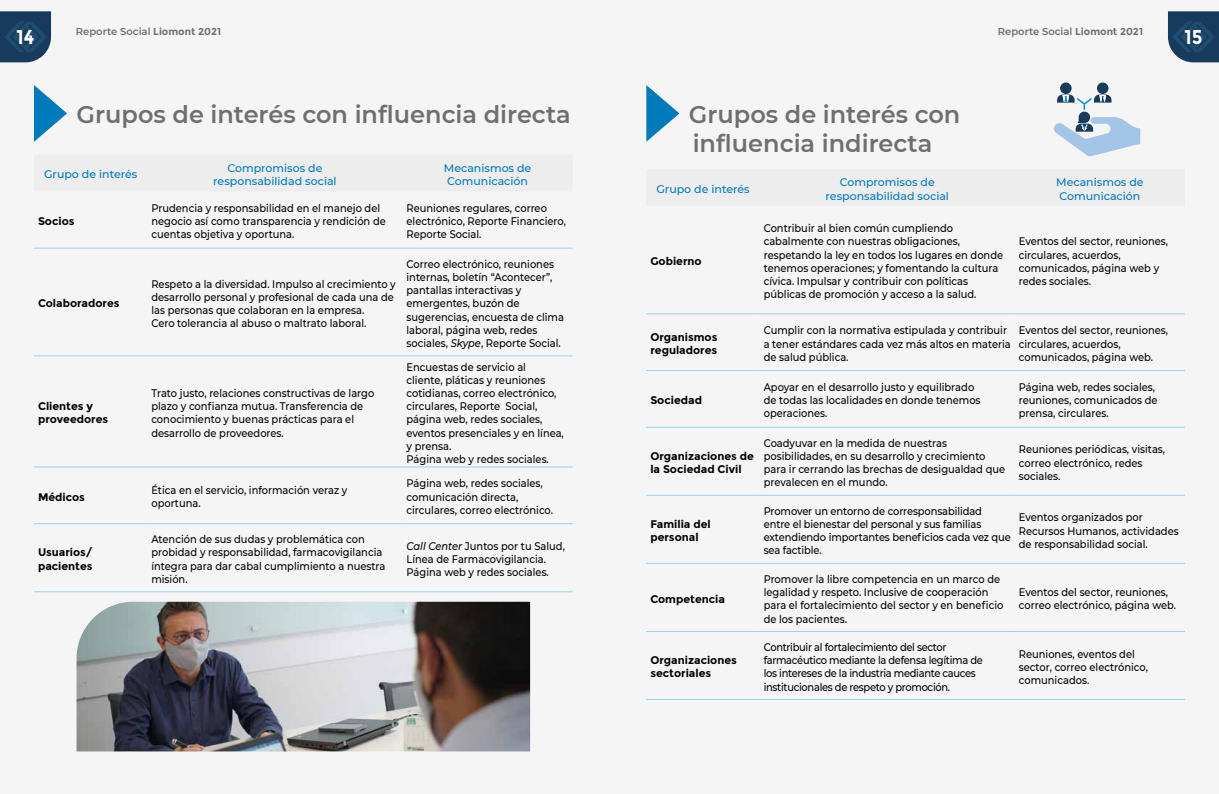
<style>
.page{position:relative;width:1219px;height:794px;background:#f5f5f5}
.page>*{position:absolute;margin:0;border:0;box-sizing:border-box;transform-origin:0 0}
.t1{font:600 24px/28.8px "Montserrat";color:#706f6f}
.t2{font:700 20px "Montserrat";color:#fff;scale:.9 1}
.t3{font:500 11px/13.2px "Montserrat";color:#000;scale:.9 1}
.t4{font:700 11px/13.2px "Montserrat";color:#000}
.t5{font:500 11px/13.2px "Montserrat";letter-spacing:-.03em;color:#000;scale:.9 1}
.t6{font:500 11px/13.2px "Montserrat";color:#007abb;text-align:center}
.t7{font:600 10px "Montserrat";color:#706f6f}
.s1{font-weight:700}
.s2{font-style:italic}
</style>
<div class="page">
<svg style="left:646px;top:85px;width:33px;height:57px"></svg>
<svg style="left:34px;top:85px;width:33px;height:57px"></svg>
<div style="left:1097px;top:82px;width:11px;height:12px;background:#173a5d;border-radius:50%"></div>
<div style="left:1060px;top:82px;width:12px;height:12px;background:#173a5d;border-radius:50%"></div>
<svg style="left:1054px;top:95px;width:86px;height:61px"></svg>
<img style="left:77px;top:602px;width:453px;height:149px">
<svg style="left:1168px;top:11px;width:51px;height:51px;background:#244869"></svg>
<svg style="left:0;top:11px;width:51px;height:51px;background:#244869"></svg>
<hr style="left:34px;top:248px;width:113px;height:1px;background:#97d4e8">
<hr style="left:147px;top:248px;width:256px;height:1px;background:#97d4e8">
<hr style="left:403px;top:248px;width:170px;height:1px;background:#97d4e8">
<hr style="left:34px;top:356px;width:113px;height:1px;background:#97d4e8">
<hr style="left:147px;top:356px;width:256px;height:1px;background:#97d4e8">
<hr style="left:403px;top:356px;width:170px;height:1px;background:#97d4e8">
<hr style="left:34px;top:467px;width:113px;height:1px;background:#97d4e8">
<hr style="left:147px;top:467px;width:256px;height:1px;background:#97d4e8">
<hr style="left:403px;top:467px;width:170px;height:1px;background:#97d4e8">
<hr style="left:34px;top:523px;width:113px;height:1px;background:#97d4e8">
<hr style="left:147px;top:523px;width:256px;height:1px;background:#97d4e8">
<hr style="left:403px;top:523px;width:170px;height:1px;background:#97d4e8">
<hr style="left:34px;top:591px;width:113px;height:1px;background:#97d4e8">
<hr style="left:147px;top:591px;width:256px;height:1px;background:#97d4e8">
<hr style="left:403px;top:591px;width:170px;height:1px;background:#97d4e8">
<hr style="left:646px;top:313px;width:114px;height:1px;background:#97d4e8">
<hr style="left:760px;top:313px;width:255px;height:1px;background:#97d4e8">
<hr style="left:1015px;top:313px;width:170px;height:1px;background:#97d4e8">
<hr style="left:646px;top:370px;width:114px;height:1px;background:#97d4e8">
<hr style="left:760px;top:370px;width:255px;height:1px;background:#97d4e8">
<hr style="left:1015px;top:370px;width:170px;height:1px;background:#97d4e8">
<hr style="left:646px;top:427px;width:114px;height:1px;background:#97d4e8">
<hr style="left:760px;top:427px;width:255px;height:1px;background:#97d4e8">
<hr style="left:1015px;top:427px;width:170px;height:1px;background:#97d4e8">
<hr style="left:646px;top:495px;width:114px;height:1px;background:#97d4e8">
<hr style="left:760px;top:495px;width:255px;height:1px;background:#97d4e8">
<hr style="left:1015px;top:495px;width:170px;height:1px;background:#97d4e8">
<hr style="left:646px;top:563px;width:114px;height:1px;background:#97d4e8">
<hr style="left:760px;top:563px;width:255px;height:1px;background:#97d4e8">
<hr style="left:1015px;top:563px;width:170px;height:1px;background:#97d4e8">
<hr style="left:646px;top:631px;width:114px;height:1px;background:#97d4e8">
<hr style="left:760px;top:631px;width:255px;height:1px;background:#97d4e8">
<hr style="left:1015px;top:631px;width:170px;height:1px;background:#97d4e8">
<hr style="left:646px;top:699px;width:114px;height:1px;background:#97d4e8">
<hr style="left:760px;top:699px;width:255px;height:1px;background:#97d4e8">
<hr style="left:1015px;top:699px;width:170px;height:1px;background:#97d4e8">
<p class="t7" style="left:76px;top:25px;width:147px">Reporte Social <span class="s1">Liomont 2021</span></p>
<p class="t7" style="left:998px;top:25px;width:147px">Reporte Social <span class="s1">Liomont 2021</span></p>
<h2 class="t2" style="left:17px;top:25px;width:21px">14</h2>
<h2 class="t2" style="left:1184px;top:25px;width:21px">15</h2>
<h1 class="t1" style="left:77px;top:99px;width:496px">Grupos de interés con influencia directa</h1>
<p class="t6" style="left:44px;top:167px;width:95px">Grupo de interés</p>
<p class="t6" style="left:213px;top:161px;width:125px">Compromisos de responsabilidad social</p>
<p class="t6" style="left:444px;top:161px;width:89px;text-align:left">Mecanismos de<br>Comunicación</p>
<p class="t4" style="left:38px;top:215px;width:38px">Socios</p>
<p class="t3" style="left:151px;top:201px;width:262px">Prudencia y responsabilidad en el manejo del negocio así como transparencia y rendición de cuentas objetiva y oportuna.</p>
<p class="t3" style="left:407px;top:201px;width:179px">Reuniones regulares, correo electrónico, Reporte Financiero,<br>Reporte Social.</p>
<p class="t4" style="left:38px;top:297px;width:83px">Colaboradores</p>
<p class="t4" style="left:38px;top:400px;width:72px">Clientes y proveedores</p>
<p class="t3" style="left:151px;top:277px;width:273px">Respeto a la diversidad. Impulso al crecimiento y desarrollo personal y profesional de cada una de las personas que colaboran en la empresa.<br>Cero tolerancia al abuso o maltrato laboral.</p>
<p class="t3" style="left:151px;top:386px;width:249px">Trato justo, relaciones constructivas de largo plazo y confianza mutua. Transferencia de conocimiento y buenas prácticas para el desarrollo de proveedores.</p>
<p class="t3" style="left:407px;top:257px;width:176px">Correo electrónico, reuniones internas, boletín “Acontecer”, pantallas interactivas y emergentes, buzón de sugerencias, encuesta de clima laboral, página web, redes sociales, <span class="s2">Skype</span>, Reporte Social.</p>
<p class="t3" style="left:407px;top:359px;width:176px">Encuestas de servicio al cliente, pláticas y reuniones cotidianas, correo electrónico, circulares, Reporte Social, página web, redes sociales, eventos presenciales y en línea, y prensa.<br>Página web y redes sociales.</p>
<p class="t4" style="left:38px;top:490px;width:48px">Médicos</p>
<p class="t3" style="left:151px;top:483px;width:219px">Ética en el servicio, información veraz y oportuna.</p>
<p class="t3" style="left:407px;top:476px;width:164px">Página web, redes sociales, comunicación directa, circulares, correo electrónico.</p>
<p class="t4" style="left:38px;top:546px;width:56px">Usuarios/ pacientes</p>
<p class="t3" style="left:151px;top:532px;width:262px">Atención de sus dudas y problemática con probidad y responsabilidad, farmacovigilancia íntegra para dar cabal cumplimiento a nuestra misión.</p>
<p class="t3" style="left:407px;top:539px;width:178px"><span class="s2">Call Center</span> Juntos por tu Salud,<br>Línea de Farmacovigilancia.<br>Página web y redes sociales.</p>
<h1 class="t1" style="left:689px;top:99px;width:273px">Grupos de interés con influencia indirecta</h1>
<p class="t6" style="left:656px;top:182px;width:95px">Grupo de interés</p>
<p class="t6" style="left:826px;top:175px;width:125px">Compromisos de responsabilidad social</p>
<p class="t6" style="left:1056px;top:175px;width:89px;text-align:left">Mecanismos de<br>Comunicación</p>
<p class="t4" style="left:650px;top:255px;width:53px">Gobierno</p>
<p class="t3" style="left:764px;top:221px;width:268px">Contribuir al bien común cumpliendo cabalmente con nuestras obligaciones, respetando la ley en todos los lugares en donde tenemos operaciones; y fomentando la cultura cívica. Impulsar y contribuir con políticas públicas de promoción y acceso a la salud.</p>
<p class="t3" style="left:1019px;top:234px;width:167px">Eventos del sector, reuniones, circulares, acuerdos, comunicados, página web y redes sociales.</p>
<p class="t4" style="left:650px;top:330px;width:69px">Organismos reguladores</p>
<p class="t3" style="left:764px;top:323px;width:276px">Cumplir con la normativa estipulada y contribuir a tener estándares cada vez más altos en materia de salud pública.</p>
<p class="t3" style="left:1019px;top:323px;width:167px">Eventos del sector, reuniones, circulares, acuerdos, comunicados, página web.</p>
<p class="t4" style="left:650px;top:394px;width:53px">Sociedad</p>
<p class="t3" style="left:764px;top:380px;width:242px">Apoyar en el desarrollo justo y equilibrado de todas las localidades en donde tenemos operaciones.</p>
<p class="t3" style="left:1019px;top:380px;width:156px">Página web, redes sociales, reuniones, comunicados de prensa, circulares.</p>
<p class="t4" style="left:650px;top:449px;width:105px">Organizaciones de la Sociedad Civil</p>
<p class="t4" style="left:650px;top:517px;width:62px">Familia del personal</p>
<p class="t4" style="left:650px;top:592px;width:76px">Competencia</p>
<p class="t4" style="left:650px;top:654px;width:88px">Organizaciones sectoriales</p>
<p class="t3" style="left:764px;top:436px;width:270px">Coadyuvar en la medida de nuestras posibilidades, en su desarrollo y crecimiento para ir cerrando las brechas de desigualdad que prevalecen en el mundo.</p>
<p class="t3" style="left:1019px;top:442px;width:164px">Reuniones periódicas, visitas, correo electrónico, redes sociales.</p>
<p class="t3" style="left:764px;top:504px;width:276px">Promover un entorno de corresponsabilidad entre el bienestar del personal y sus familias extendiendo importantes beneficios cada vez que sea factible.</p>
<p class="t3" style="left:1019px;top:510px;width:179px">Eventos organizados por<br>Recursos Humanos, actividades de responsabilidad social.</p>
<p class="t3" style="left:764px;top:572px;width:268px">Promover la libre competencia en un marco de legalidad y respeto. Inclusive de cooperación para el fortalecimiento del sector y en beneficio de los pacientes.</p>
<p class="t3" style="left:1019px;top:585px;width:176px">Eventos del sector, reuniones, correo electrónico, página web.</p>
<p class="t5" style="left:764px;top:640px;width:245px">Contribuir al fortalecimiento del sector farmacéutico mediante la defensa legítima de los intereses de la industria mediante cauces institucionales de respeto y promoción.</p>
<p class="t3" style="left:1019px;top:646px;width:145px">Reuniones, eventos del sector, correo electrónico, comunicados.</p>
</div>
